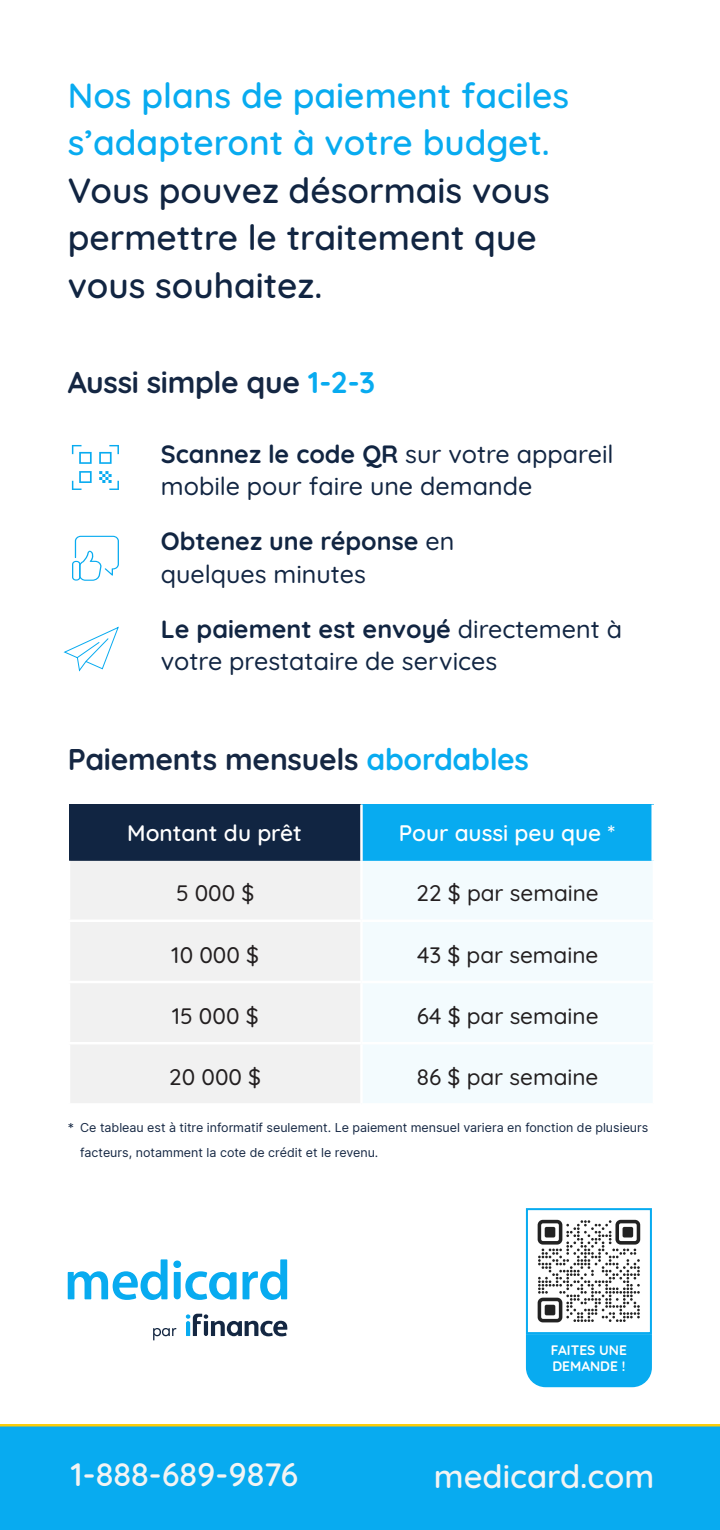
<style>
.page{position:relative;width:720px;height:1530px;background:#fff}
.page>*{position:absolute;margin:0;border:0;box-sizing:border-box;transform-origin:0 0}
.Body{font:600 35px/47.5px "Quicksand";color:#112542}
.t1{font:600 32.5px "Quicksand";color:#f3f4f4}
.t2{font:700 30px "Quicksand";letter-spacing:-.01em;color:#152743}
.Body-2{font:500 25px/32.5px "Quicksand";color:#112542}
.Body-3{font:700 25px/32.5px "Quicksand";color:#112542}
.t3{font:500 22.5px "Quicksand";color:#231f20}
.t4{font:600 22.5px "Quicksand";color:#fff}
.t5{font:700 13.75px/16.5px "Quicksand";color:#fff}
.t6{font:12.5px/25px "Inter";color:#152743}
.s1{color:#08abf0}
.s2{font-weight:700}
.s3{font-weight:500}
</style>
<div class="page">
<div style="left:0;top:1426px;width:720px;height:104px;background:#08abf0"></div>
<hr style="left:0;top:1424px;width:720px;height:2px;background:#fccd0a">
<svg style="left:243px;top:1259px;width:44px;height:41px"></svg>
<svg style="left:68px;top:1259px;width:169px;height:41px"></svg>
<svg style="left:186px;top:1314px;width:101px;height:22px"></svg>
<svg style="left:153px;top:1328px;width:23px;height:12px"></svg>
<div style="left:69px;top:805px;width:292px;height:56px;background:#112542"></div>
<div style="left:361px;top:805px;width:293px;height:56px;background:#08abf0"></div>
<div style="left:70px;top:861px;width:290px;height:242px;background:#f1f1f1"></div>
<div style="left:363px;top:861px;width:289px;height:242px;background:#f3fbfe"></div>
<hr style="left:68px;top:920px;width:293px;height:2px;background:#fff">
<hr style="left:361px;top:920px;width:294px;height:2px;background:#fff">
<hr style="left:68px;top:981px;width:293px;height:2px;background:#fff">
<hr style="left:361px;top:981px;width:294px;height:2px;background:#fff">
<hr style="left:68px;top:1042px;width:293px;height:2px;background:#fff">
<hr style="left:361px;top:1042px;width:294px;height:2px;background:#fff">
<hr style="left:360px;top:805px;width:3px;height:56px;background:#fff">
<div style="left:651px;top:805px;width:5px;height:56px;background:#fff"></div>
<div style="left:526px;top:1208px;width:126px;height:126px;background:#fff;border:2px solid #08abf0"></div>
<svg style="left:538px;top:1220px;width:102px;height:102px"></svg>
<div style="left:538px;top:1220px;width:24px;height:25px;border:4px solid #222;border-radius:4px"></div>
<div style="left:545px;top:1227px;width:10px;height:11px;background:#222;border-radius:2px"></div>
<div style="left:615px;top:1220px;width:25px;height:25px;border:4px solid #222;border-radius:4px"></div>
<div style="left:623px;top:1227px;width:10px;height:11px;background:#222;border-radius:2px"></div>
<div style="left:538px;top:1298px;width:24px;height:24px;border:4px solid #222;border-radius:4px"></div>
<div style="left:545px;top:1305px;width:10px;height:10px;background:#222;border-radius:2px"></div>
<div style="left:526px;top:1334px;width:126px;height:53px;background:#08abf0"></div>
<svg style="left:72px;top:536px;width:47px;height:45px"></svg>
<svg style="left:63px;top:626px;width:56px;height:46px"></svg>
<svg style="left:72px;top:445px;width:47px;height:45px"></svg>
<p class="Body" style="left:68px;top:68px;width:503px"><span class="s1">Nos plans de paiement faciles s’adapteront à votre budget.<br></span>Vous pouvez désormais vous permettre le traitement que vous souhaitez.</p>
<p class="t2" style="left:68px;top:359px;width:309px">Aussi simple que <span class="s1">1-2-3</span></p>
<p class="Body-2" style="left:161px;top:435px;width:454px"><span class="s2">Scannez le code QR</span> sur votre appareil mobile pour faire une demande</p>
<p class="Body-3" style="left:161px;top:523px;width:295px">Obtenez une réponse <span class="s3">en quelques minutes</span></p>
<p class="Body-2" style="left:161px;top:610px;width:463px"><span class="s2">Le paiement est envoyé</span> directement à votre prestataire de services</p>
<p class="t2" style="left:68px;top:736px;width:463px">Paiements mensuels <span class="s1">abordables</span></p>
<p class="t4" style="left:127px;top:816px;width:176px">Montant du prêt</p>
<p class="t4" style="left:399px;top:816px;width:218px">Pour aussi peu que *</p>
<p class="t3" style="left:176px;top:876px;width:80px">5 000 $</p>
<p class="t3" style="left:417px;top:876px;width:184px">22 $ par semaine</p>
<p class="t3" style="left:171px;top:937px;width:89px">10 000 $</p>
<p class="t3" style="left:417px;top:937px;width:183px">43 $ par semaine</p>
<p class="t3" style="left:172px;top:998px;width:88px">15 000 $</p>
<p class="t3" style="left:417px;top:998px;width:183px">64 $ par semaine</p>
<p class="t3" style="left:169px;top:1060px;width:93px">20 000 $</p>
<p class="t3" style="left:417px;top:1060px;width:183px">86 $ par semaine</p>
<p class="t6" style="left:80px;top:1115px;width:570px;text-indent:-12px">* Ce tableau est à titre informatif seulement. Le paiement mensuel variera en fonction de plusieurs facteurs, notamment la cote de crédit et le revenu.</p>
<p class="t5" style="left:551px;top:1340px;width:78px">FAITES UNE<br>DEMANDE !</p>
<p class="t1" style="left:71px;top:1450px;width:229px">1-888-689-9876</p>
<p class="t1" style="left:434px;top:1451px;width:222px">medicard.com</p>
</div>
